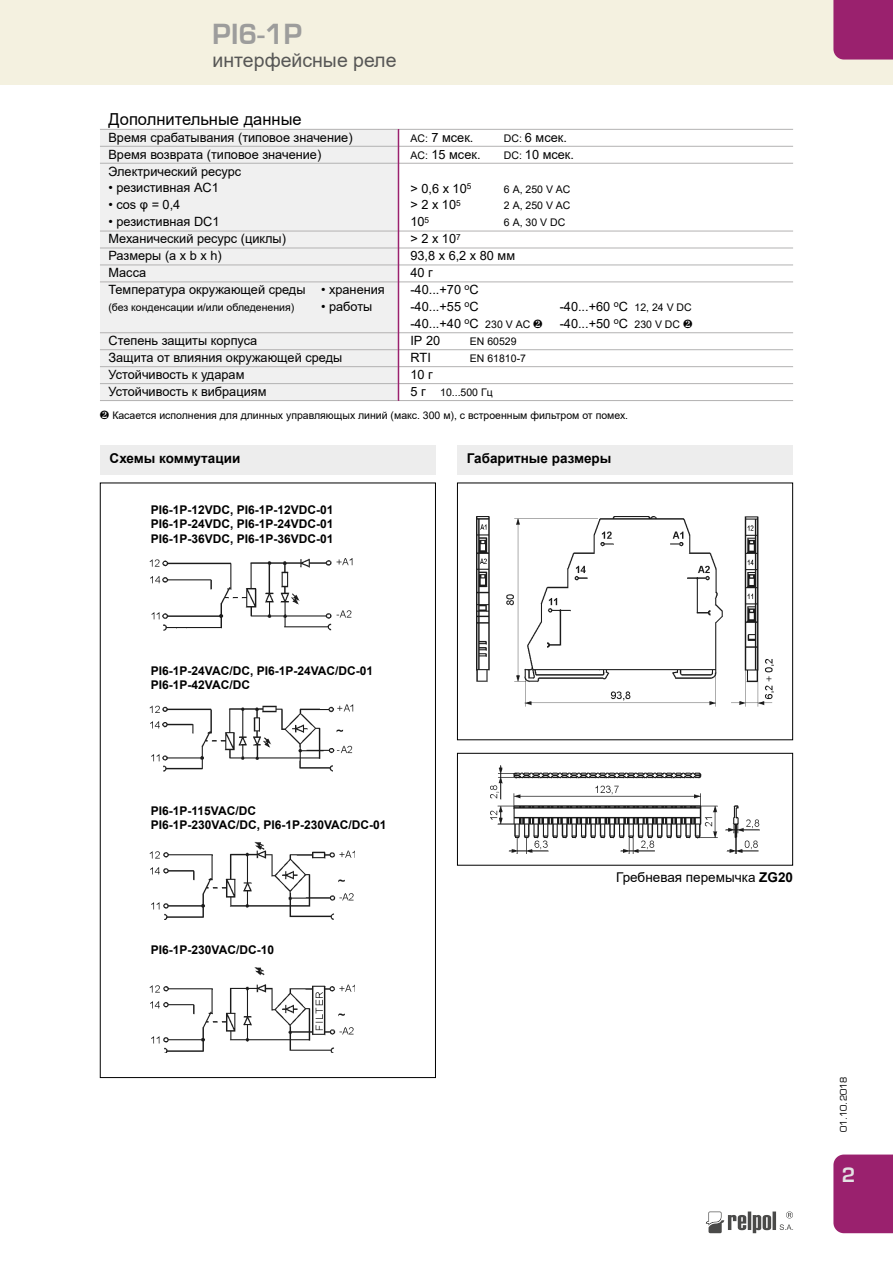
<style>
.page{position:relative;width:893px;height:1263px;background:#fff}
.page>*{position:absolute;margin:0;border:0;box-sizing:border-box;transform-origin:0 0}
.t1{font:700 27px "Euromode";color:#9d9d9c}
.t2{font:19.5px "Arial";color:#575756}
.t3{font:700 19.5px "Euromode";color:#e3e3e3}
.t4{font:16.5px "Arial";color:#000}
.t5{font:700 13.5px "Arial";color:#000}
.t6{font:13.5px "Arial";color:#000}
.t7{font:12.75px/17px "Arial";color:#000}
.t8{font:700 12px/14.4px "Arial";color:#000}
.t9{font:10.5px "Arial";color:#000}
.t10{font:9px "Euromode";color:#000}
.s1{font-size:10.5px}
.s2{font-size:12.75px}
.s3{font-weight:700}
</style>
<div class="page">
<svg style="left:706px;top:1211px;width:87px;height:22px"></svg>
<div style="left:0;top:0;width:893px;height:85px;background:#f4f1e0"></div>
<div style="left:833px;top:1154px;width:60px;height:79px;background:#9a216e"></div>
<div style="left:833px;top:0;width:60px;height:60px;background:#9a216e"></div>
<div style="left:100px;top:130px;width:298px;height:271px;background:#f0f0f0"></div>
<hr style="left:398px;top:129px;width:395px;height:1px;background:#b3b2b2">
<hr style="left:398px;top:146px;width:395px;height:1px;background:#b3b2b2">
<hr style="left:398px;top:163px;width:395px;height:1px;background:#b3b2b2">
<hr style="left:398px;top:231px;width:395px;height:1px;background:#b3b2b2">
<hr style="left:398px;top:248px;width:395px;height:1px;background:#b3b2b2">
<hr style="left:398px;top:265px;width:395px;height:1px;background:#b3b2b2">
<hr style="left:398px;top:281px;width:395px;height:1px;background:#b3b2b2">
<hr style="left:398px;top:332px;width:395px;height:1px;background:#b3b2b2">
<hr style="left:398px;top:349px;width:395px;height:1px;background:#b3b2b2">
<hr style="left:398px;top:366px;width:395px;height:1px;background:#b3b2b2">
<hr style="left:398px;top:383px;width:395px;height:1px;background:#b3b2b2">
<hr style="left:398px;top:400px;width:395px;height:1px;background:#b3b2b2">
<hr style="left:100px;top:129px;width:298px;height:1px;background:#b3b2b2">
<hr style="left:100px;top:146px;width:298px;height:1px;background:#b3b2b2">
<hr style="left:100px;top:163px;width:298px;height:1px;background:#b3b2b2">
<hr style="left:100px;top:231px;width:298px;height:1px;background:#b3b2b2">
<hr style="left:100px;top:248px;width:298px;height:1px;background:#b3b2b2">
<hr style="left:100px;top:265px;width:298px;height:1px;background:#b3b2b2">
<hr style="left:100px;top:281px;width:298px;height:1px;background:#b3b2b2">
<hr style="left:100px;top:332px;width:298px;height:1px;background:#b3b2b2">
<hr style="left:100px;top:349px;width:298px;height:1px;background:#b3b2b2">
<hr style="left:100px;top:366px;width:298px;height:1px;background:#b3b2b2">
<hr style="left:100px;top:383px;width:298px;height:1px;background:#b3b2b2">
<hr style="left:100px;top:400px;width:298px;height:1px;background:#b3b2b2">
<hr style="left:398px;top:129px;width:1px;height:272px;background:#9a216e">
<div style="left:100px;top:445px;width:336px;height:30px;background:#ededed"></div>
<div style="left:457px;top:445px;width:336px;height:30px;background:#ededed"></div>
<img style="left:150px;top:559px;width:205px;height:494px">
<div style="left:457px;top:483px;width:336px;height:257px;border:1px solid #000"></div>
<img style="left:476px;top:516px;width:298px;height:190px">
<div style="left:457px;top:753px;width:336px;height:112px;border:1px solid #000"></div>
<img style="left:491px;top:765px;width:268px;height:88px">
<h1 class="t1" style="left:213px;top:18px;width:91px">PI6-1P</h1>
<h2 class="t2" style="left:213px;top:46px;width:185px">интерфейсные реле</h2>
<p class="t4" style="left:108px;top:108px;width:195px">Дополнительные данные</p>
<p class="t7" style="left:108px;top:129px;width:246px">Время срабатывания (типовое значение)<br>Время возврата (типовое значение)<br>Электрический ресурс</p>
<p class="t7" style="left:108px;top:179px;width:112px">• резистивная AC1</p>
<p class="t7" style="left:108px;top:196px;width:73px">• cos φ = 0,4</p>
<p class="t7" style="left:108px;top:213px;width:278px">• резистивная DC1<br>Механический ресурс (циклы)<br>Размеры (a x b x h)<br>Масса<br>Температура окружающей среды • хранения</p>
<p class="t9" style="left:108px;top:300px;width:187px">(без конденсации и/или обледенения)</p>
<p class="t7" style="left:321px;top:298px;width:53px">• работы</p>
<p class="t7" style="left:108px;top:332px;width:235px">Степень защиты корпуса<br>Защита от влияния окружающей среды<br>Устойчивость к ударам<br>Устойчивость к вибрациям</p>
<p class="t9" style="left:100px;top:408px;width:530px">❷ Касается исполнения для длинных управляющых линий (макс. 300 м), с встроенным фильтром от помех.</p>
<p class="t5" style="left:110px;top:449px;width:132px">Схемы коммутации</p>
<p class="t5" style="left:467px;top:449px;width:146px">Габаритные размеры</p>
<p class="t8" style="left:151px;top:503px;width:184px;text-align:justify">PI6-1P-12VDC, PI6-1P-12VDC-01<br>PI6-1P-24VDC, PI6-1P-24VDC-01<br>PI6-1P-36VDC, PI6-1P-36VDC-01</p>
<p class="t7" style="left:410px;top:129px;width:65px"><span class="s1">AC:</span> 7 мсек.</p>
<p class="t7" style="left:504px;top:129px;width:64px"><span class="s1">DC:</span> 6 мсек.</p>
<p class="t7" style="left:410px;top:146px;width:72px"><span class="s1">AC:</span> 15 мсек.</p>
<p class="t7" style="left:504px;top:146px;width:72px"><span class="s1">DC:</span> 10 мсек.</p>
<p class="t7" style="left:410px;top:179px;width:62px">&gt; 0,6 x 10<sup>5</sup></p>
<p class="t9" style="left:504px;top:182px;width:68px">6 A, 250 V AC</p>
<p class="t7" style="left:410px;top:196px;width:52px">&gt; 2 x 10<sup>5</sup></p>
<p class="t9" style="left:504px;top:199px;width:68px">2 A, 250 V AC</p>
<p class="t7" style="left:410px;top:213px;width:20px">10<sup>5</sup></p>
<p class="t9" style="left:504px;top:215px;width:63px">6 A, 30 V DC</p>
<p class="t7" style="left:410px;top:230px;width:106px">&gt; 2 x 10<sup>7<br></sup>93,8 x 6,2 x 80 мм<br>40 г<br>-40...+70 <sup>o</sup>C -40...+55 <sup>o</sup>C</p>
<p class="t7" style="left:560px;top:298px;width:134px">-40...+60 <sup>o</sup>C <span class="s1">12, 24 V DC</span></p>
<p class="t7" style="left:410px;top:315px;width:134px">-40...+40 <sup>o</sup>C <span class="s1">230 V AC</span> ❷</p>
<p class="t7" style="left:560px;top:315px;width:134px">-40...+50 <sup>o</sup>C <span class="s1">230 V DC</span> ❷</p>
<p class="t7" style="left:410px;top:332px;width:31px">IP 20</p>
<p class="t9" style="left:470px;top:334px;width:48px">EN 60529</p>
<p class="t7" style="left:410px;top:349px;width:22px">RTI</p>
<p class="t9" style="left:470px;top:351px;width:58px">EN 61810-7</p>
<p class="t7" style="left:410px;top:366px;width:24px">10 г</p>
<p class="t9" style="left:410px;top:385px;width:84px"><span class="s2">5 г</span> 10...500 Гц</p>
<p class="t8" style="left:151px;top:663px;width:224px">PI6-1P-24VAC/DC, PI6-1P-24VAC/DC-01<br>PI6-1P-42VAC/DC</p>
<p class="t8" style="left:151px;top:803px;width:237px">PI6-1P-115VAC/DC<br>PI6-1P-230VAC/DC, PI6-1P-230VAC/DC-01</p>
<p class="t8" style="left:151px;top:942px;width:125px">PI6-1P-230VAC/DC-10</p>
<p class="t6" style="left:616px;top:868px;width:178px">Гребневая перемычка <span class="s3">ZG20</span></p>
<p class="t10" style="left:838px;top:1132px;width:57px;rotate:-90deg">01.10.2018</p>
<h2 class="t3" style="left:842px;top:1163px;width:15px">2</h2>
</div>
